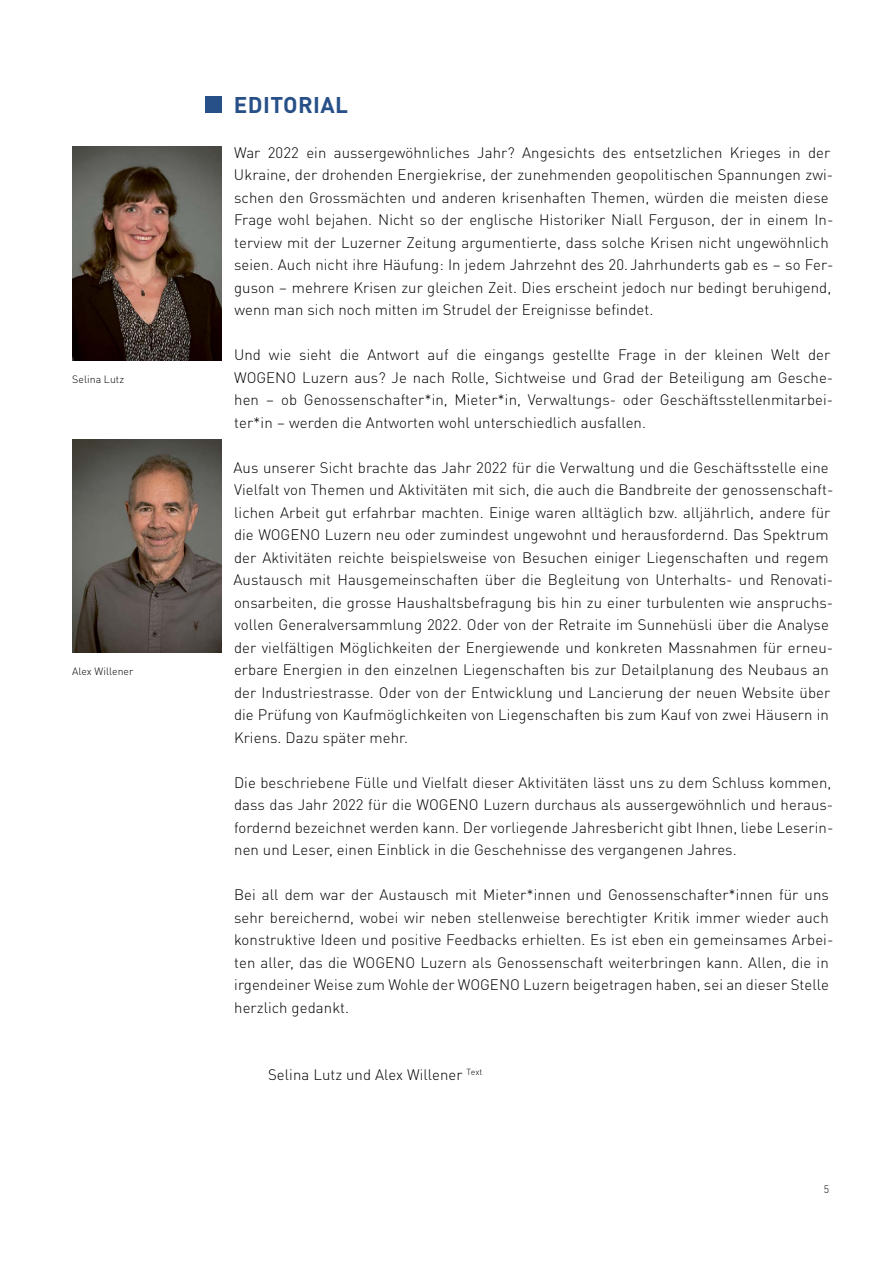
<style>
.page{position:relative;width:893px;height:1263px;background:#fff}
.page>*{position:absolute;margin:0;border:0;box-sizing:border-box;transform-origin:0 0}
.t1{font:700 22.5px "DIN Pro";letter-spacing:.015em;color:#285088}
.t2{font:300 15px/22.5px "DIN Pro";letter-spacing:.005em;color:#000}
.t3{font:300 10.5px "DIN Pro";letter-spacing:.005em;color:#000}
</style>
<div class="page">
<div style="left:205px;top:96px;width:16px;height:16px;background:#285088"></div>
<img style="left:72px;top:439px;width:149px;height:213px">
<img style="left:72px;top:147px;width:149px;height:213px">
<p class="t3" style="left:72px;top:371px;width:53px">Selina Lutz</p>
<p class="t3" style="left:72px;top:663px;width:63px">Alex Willener</p>
<h1 class="t1" style="left:234px;top:87px;width:115px">EDITORIAL</h1>
<p class="t2" style="left:234px;top:140px;width:601px">War 2022 ein aussergewöhnliches Jahr? Angesichts des entsetzlichen Krieges in der Ukraine, der drohenden Energiekrise, der zunehmenden geopolitischen Spannungen zwi&shy;schen den Grossmächten und anderen krisenhaften Themen, würden die meisten diese Frage wohl bejahen. Nicht so der englische Historiker Niall Ferguson, der in einem In&shy;terview mit der Luzerner Zeitung argumentierte, dass solche Krisen nicht ungewöhnlich seien. Auch nicht ihre Häufung: In jedem Jahrzehnt des 20. Jahrhunderts gab es – so Fer&shy;guson – mehrere Krisen zur gleichen Zeit. Dies erscheint jedoch nur bedingt beruhigend, wenn man sich noch mitten im Strudel der Ereignisse befindet.</p>
<p class="t2" style="left:234px;top:342px;width:601px">Und wie sieht die Antwort auf die eingangs gestellte Frage in der kleinen Welt der WOGENO Luzern aus? Je nach Rolle, Sichtweise und Grad der Beteiligung am Gesche&shy;hen – ob Genossenschafter*in, Mieter*in, Verwaltungs- oder Geschäftsstellenmitarbei&shy;ter*in – werden die Antworten wohl unterschiedlich ausfallen.</p>
<p class="t2" style="left:234px;top:455px;width:601px">Aus unserer Sicht brachte das Jahr 2022 für die Verwaltung und die Geschäftsstelle eine Vielfalt von Themen und Aktivitäten mit sich, die auch die Bandbreite der genossenschaft&shy;lichen Arbeit gut erfahrbar machten. Einige waren alltäglich bzw. alljährlich, andere für die WOGENO Luzern neu oder zumindest ungewohnt und herausfordernd. Das Spektrum der Aktivitäten reichte beispielsweise von Besuchen einiger Liegenschaften und regem Austausch mit Hausgemeinschaften über die Begleitung von Unterhalts- und Renovati&shy;onsarbeiten, die grosse Haushaltsbefragung bis hin zu einer turbulenten wie anspruchs&shy;vollen Generalversammlung 2022. Oder von der Retraite im Sunnehüsli über die Analyse der vielfältigen Möglichkeiten der Energiewende und konkreten Massnahmen für erneu&shy;erbare Energien in den einzelnen Liegenschaften bis zur Detailplanung des Neubaus an der Industriestrasse. Oder von der Entwicklung und Lancierung der neuen Website über die Prüfung von Kaufmöglichkeiten von Liegenschaften bis zum Kauf von zwei Häusern in Kriens. Dazu später mehr.</p>
<p class="t2" style="left:234px;top:770px;width:601px">Die beschriebene Fülle und Vielfalt dieser Aktivitäten lässt uns zu dem Schluss kommen, dass das Jahr 2022 für die WOGENO Luzern durchaus als aussergewöhnlich und heraus&shy;fordernd bezeichnet werden kann. Der vorliegende Jahresbericht gibt Ihnen, liebe Leserin&shy;nen und Leser, einen Einblick in die Geschehnisse des vergangenen Jahres.</p>
<p class="t2" style="left:234px;top:882px;width:601px">Bei all dem war der Austausch mit Mieter*innen und Genossenschafter*innen für uns sehr bereichernd, wobei wir neben stellenweise berechtigter Kritik immer wieder auch konstruktive Ideen und positive Feedbacks erhielten. Es ist eben ein gemeinsames Arbei&shy;ten aller, das die WOGENO Luzern als Genossenschaft weiterbringen kann. Allen, die in irgendeiner Weise zum Wohle der WOGENO Luzern beigetragen haben, sei an dieser Stelle herzlich gedankt.</p>
<p class="t2" style="left:268px;top:1062px;width:216px">Selina Lutz und Alex Willener <sup>Text</sup></p>
<p class="t3" style="left:824px;top:1181px;width:7px">5</p>
</div>
